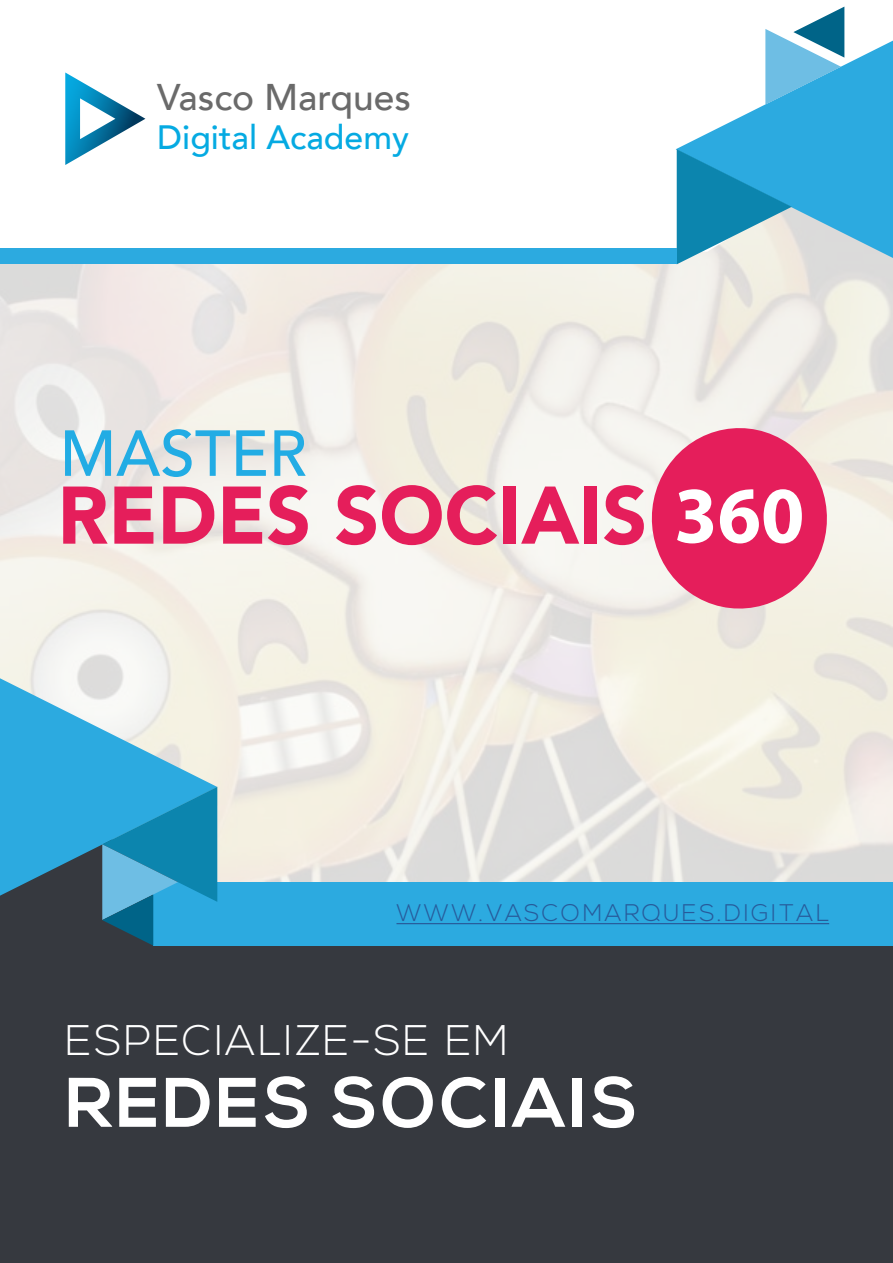
<style>
.page{position:relative;width:893px;height:1263px;background:#fff}
.page>*{position:absolute;margin:0;border:0;box-sizing:border-box;transform-origin:0 0}
.t1{font:900 80.7px "Avenir LT";color:#e51e5b}
.t2{font:700 69.9px "Nexa";letter-spacing:.05em;color:#fff}
.t3{font:500 64.2px "Avenir LT";color:#22ace4}
.t4{font:300 42.75px "Nexa";letter-spacing:.05em;color:#fff}
.t5{font:500 37.05px "Avenir LT";color:#6a6a6a}
.t6{font:500 33.75px "Avenir LT";color:#05aae2}
.t7{font:300 24px "Nexa";letter-spacing:.1em;color:#275b9b}
.s1{font-family:"Myriad Pro";font-weight:700;color:#fff}
</style>
<div class="page">
<div style="left:0;top:896px;width:893px;height:367px;background:#36393f"></div>
<div style="left:153px;top:882px;width:740px;height:64px;background:#2caae0"></div>
<svg style="left:0;top:678px;width:217px;height:218px;background:#70b9d6"></svg>
<svg style="left:102px;top:787px;width:115px;height:159px"></svg>
<svg style="left:65px;top:72px;width:80px;height:93px"></svg>
<svg style="left:676px;top:41px;width:217px;height:217px;fill:#2caae0"></svg>
<svg style="left:677px;top:149px;width:115px;height:115px;background:#4ca7c7"></svg>
<hr style="left:396px;top:923px;width:433px;height:1px;background:#275b9b">
<svg style="left:765px;top:7px;width:79px;height:98px"></svg>
<div style="left:0;top:248px;width:677px;height:16px;background:#2caae0"></div>
<svg style="left:640px;top:416px;width:189px;height:205px;background:#e9698d"></svg>
<h3 class="t5" style="left:157px;top:76px;width:255px">Vasco Marques</h3>
<h3 class="t6" style="left:157px;top:118px;width:253px">Digital Academy</h3>
<h3 class="t3" style="left:60px;top:416px;width:248px">MASTER</h3>
<h1 class="t1" style="left:58px;top:467px;width:748px">REDES SOCIAIS <span class="s1">360</span></h1>
<p class="t7" style="left:396px;top:899px;width:434px">WWW.VASCOMARQUES.DIGITAL</p>
<h3 class="t4" style="left:65px;top:1015px;width:445px">ESPECIALIZE-SE EM</h3>
<h2 class="t2" style="left:65px;top:1062px;width:574px">REDES SOCIAIS</h2>
</div>
